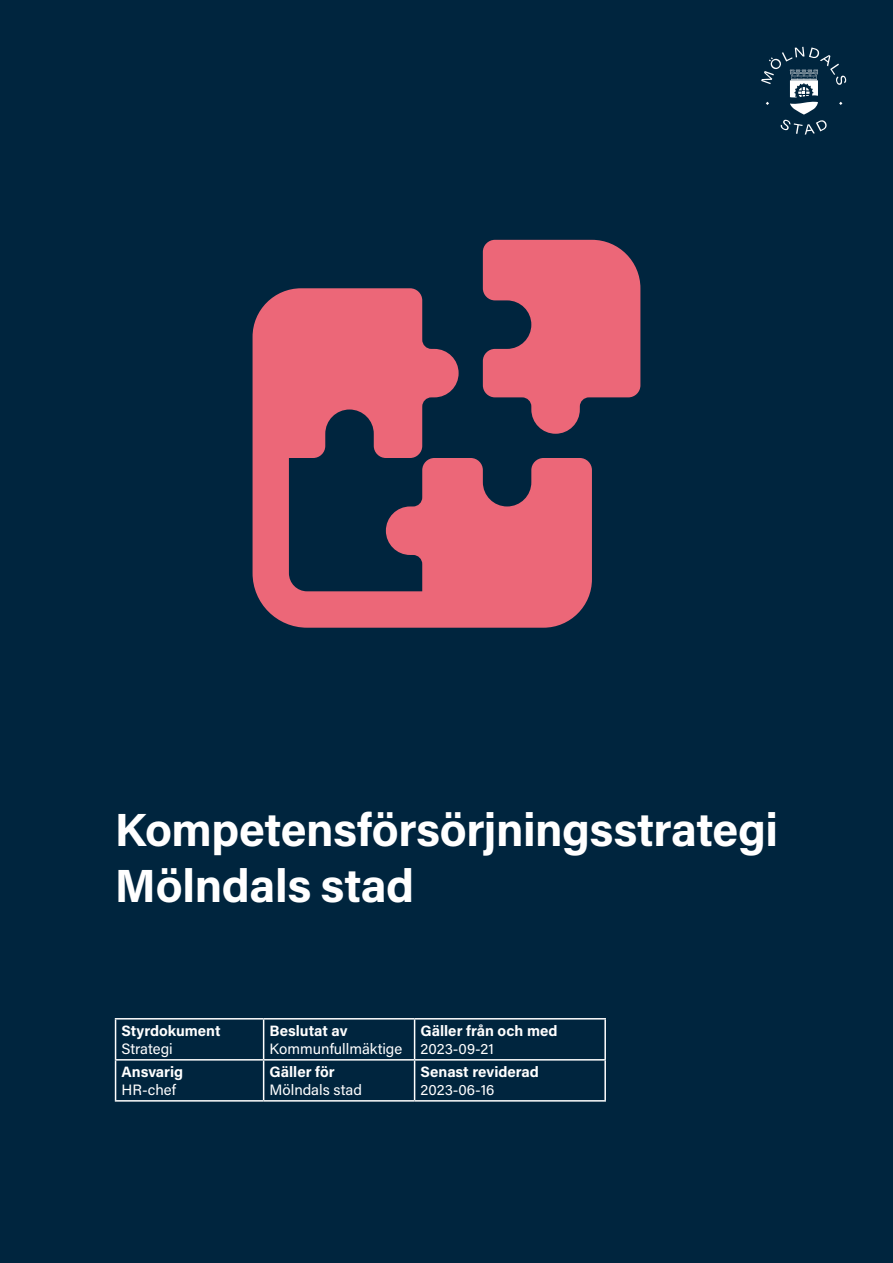
<style>
.page{position:relative;width:893px;height:1263px;background:#00253e}
.page>*{position:absolute;margin:0;border:0;box-sizing:border-box;transform-origin:0 0}
.t1{font:700 46.5px/55.8px "Acumin Pro";letter-spacing:-.01em;color:#fff}
.t2{font:700 15px "Acumin Pro";color:#fff}
.t3{font:15px "Acumin Pro";color:#fff}
</style>
<div class="page">
<hr style="left:115px;top:1018px;width:149px;height:1px;background:#fff">
<hr style="left:115px;top:1019px;width:1px;height:40px;background:#fff">
<hr style="left:264px;top:1018px;width:151px;height:1px;background:#fff">
<hr style="left:263px;top:1019px;width:1px;height:40px;background:#fff">
<hr style="left:415px;top:1018px;width:191px;height:1px;background:#fff">
<hr style="left:414px;top:1019px;width:1px;height:40px;background:#fff">
<hr style="left:604px;top:1019px;width:2px;height:40px;background:#fff">
<hr style="left:115px;top:1059px;width:149px;height:1px;background:#fff">
<hr style="left:115px;top:1060px;width:1px;height:40px;background:#fff">
<hr style="left:264px;top:1059px;width:151px;height:1px;background:#fff">
<hr style="left:263px;top:1060px;width:1px;height:40px;background:#fff">
<hr style="left:415px;top:1059px;width:191px;height:1px;background:#fff">
<hr style="left:414px;top:1060px;width:1px;height:40px;background:#fff">
<hr style="left:604px;top:1060px;width:2px;height:40px;background:#fff">
<hr style="left:115px;top:1100px;width:149px;height:1px;background:#fff">
<hr style="left:264px;top:1100px;width:151px;height:1px;background:#fff">
<hr style="left:415px;top:1100px;width:191px;height:1px;background:#fff">
<svg style="left:253px;top:240px;width:387px;height:388px;fill:#ec6778"></svg>
<svg style="left:761px;top:47px;width:85px;height:88px"></svg>
<h1 class="t1" style="left:115px;top:800px;width:665px">Kompetensförsörjningsstrategi<br>Mölndals stad</h1>
<p class="t2" style="left:122px;top:1020px;width:100px">Styrdokument</p>
<p class="t3" style="left:122px;top:1038px;width:53px">Strategi</p>
<p class="t2" style="left:122px;top:1061px;width:63px">Ansvarig</p>
<p class="t3" style="left:122px;top:1079px;width:56px">HR-chef</p>
<p class="t2" style="left:270px;top:1020px;width:79px">Beslutat av</p>
<p class="t3" style="left:270px;top:1038px;width:134px">Kommunfullmäktige</p>
<p class="t2" style="left:270px;top:1061px;width:67px">Gäller för</p>
<p class="t3" style="left:270px;top:1079px;width:94px">Mölndals stad</p>
<p class="t2" style="left:421px;top:1020px;width:138px">Gäller från och med</p>
<p class="t3" style="left:421px;top:1038px;width:75px">2023-09-21</p>
<p class="t2" style="left:421px;top:1061px;width:120px">Senast reviderad</p>
<p class="t3" style="left:421px;top:1079px;width:75px">2023-06-16</p>
</div>
